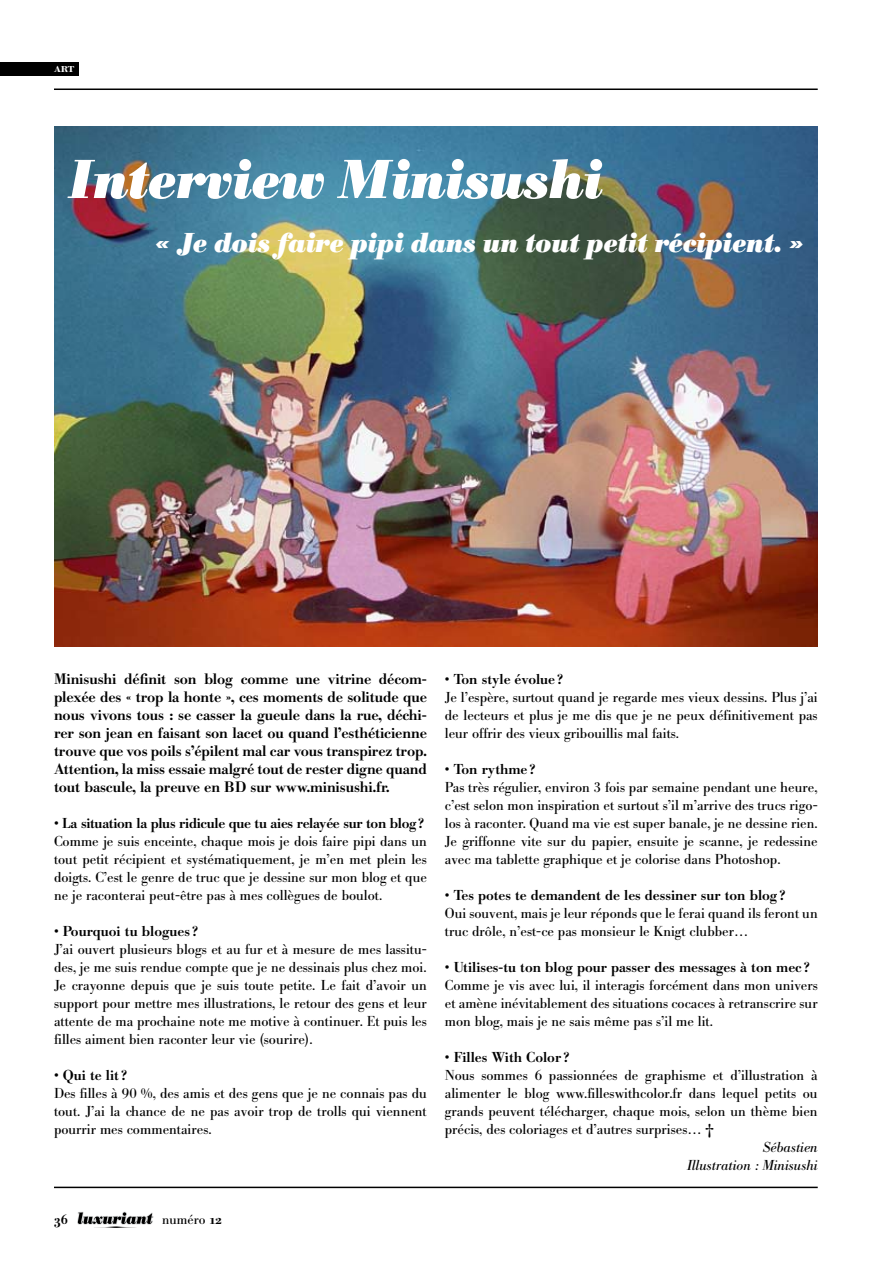
<style>
.page{position:relative;width:893px;height:1263px;background:#fff}
.page>*{position:absolute;margin:0;border:0;box-sizing:border-box;transform-origin:0 0}
.t1{font:54px "Bodoni BE Bold Italic Os F";color:#fff}
.t2{font:27px "Bodoni BE Bold Italic Os F";color:#fff}
.t3{font:500 15px/18px "Bodoni BE";letter-spacing:-.005em;color:#000;text-align:justify}
.t4{font:14.25px/18px "Bodoni BE";color:#000;text-align:justify}
.t5{font:500 14.25px "Bodoni BE";color:#000}
.t6{font:500 14.25px "Bodoni BE";letter-spacing:-.02em;color:#000}
.t7{font:italic 14.25px/18px "Bodoni BE";color:#000;text-align:right}
.t8{font:13.5px "Bodoni BE";color:#000}
.t9{font:13.5px "Bodoni BE Medium Exp";color:#fff}
.s1{font-family:"Bodoni BE Medium Exp"}
</style>
<div class="page">
<hr style="left:54px;top:89px;width:764px;height:1px;background:#000">
<hr style="left:54px;top:1187px;width:764px;height:1px;background:#000">
<svg style="left:77px;top:1211px;width:77px;height:17px"></svg>
<div style="left:0;top:63px;width:79px;height:13px;background:#000"></div>
<img style="left:54px;top:126px;width:764px;height:520px">
<p class="t9" style="left:54px;top:61px;width:22px">art</p>
<h1 class="t1" style="left:69px;top:145px;width:535px">Interview Minisushi</h1>
<h2 class="t2" style="left:156px;top:226px;width:650px">« Je dois faire pipi dans un tout petit récipient. »</h2>
<p class="t3" style="left:54px;top:670px;width:374px">Minisushi définit son blog comme une vitrine décom&shy;plexée des « trop la honte », ces moments de solitude que nous vivons tous : se casser la gueule dans la rue, déchi&shy;rer son jean en faisant son lacet ou quand l’esthéticienne trouve que vos poils s’épilent mal car vous transpirez trop.<br>Attention, la miss essaie malgré tout de rester digne quand tout bascule, la preuve en BD sur www.minisushi.fr.</p>
<p class="t6" style="left:54px;top:815px;width:372px">• La situation la plus ridicule que tu aies relayée sur ton blog?</p>
<p class="t4" style="left:54px;top:833px;width:374px">Comme je suis enceinte, chaque mois je dois faire pipi dans un tout petit récipient et systématiquement, je m’en met plein les doigts. C’est le genre de truc que je dessine sur mon blog et que ne je raconterai peut-être pas à mes collègues de boulot.</p>
<p class="t5" style="left:54px;top:923px;width:146px">• Pourquoi tu blogues ?</p>
<p class="t4" style="left:54px;top:941px;width:374px">J’ai ouvert plusieurs blogs et au fur et à mesure de mes lassitu&shy;des, je me suis rendue compte que je ne dessinais plus chez moi.<br>Je crayonne depuis que je suis toute petite. Le fait d’avoir un support pour mettre mes illustrations, le retour des gens et leur attente de ma prochaine note me motive à continuer. Et puis les filles aiment bien raconter leur vie (sourire).</p>
<p class="t5" style="left:54px;top:1067px;width:75px">• Qui te lit ?</p>
<p class="t4" style="left:54px;top:1085px;width:374px">Des filles à 90 %, des amis et des gens que je ne connais pas du tout. J’ai la chance de ne pas avoir trop de trolls qui viennent pourrir mes commentaires.</p>
<p class="t8" style="left:162px;top:1212px;width:62px">numéro <span class="s1">12</span></p>
<p class="t5" style="left:445px;top:671px;width:120px">• Ton style évolue ?</p>
<p class="t4" style="left:445px;top:689px;width:374px">Je l’espère, surtout quand je regarde mes vieux dessins. Plus j’ai de lecteurs et plus je me dis que je ne peux définitivement pas leur offrir des vieux gribouillis mal faits.</p>
<p class="t5" style="left:445px;top:761px;width:93px">• Ton rythme ?</p>
<p class="t4" style="left:445px;top:779px;width:374px">Pas très régulier, environ 3 fois par semaine pendant une heure, c’est selon mon inspiration et surtout s’il m’arrive des trucs rigo&shy;los à raconter. Quand ma vie est super banale, je ne dessine rien.<br>Je griffonne vite sur du papier, ensuite je scanne, je redessine avec ma tablette graphique et je colorise dans Photoshop.</p>
<p class="t5" style="left:445px;top:887px;width:343px">• Tes potes te demandent de les dessiner sur ton blog?</p>
<p class="t4" style="left:445px;top:905px;width:374px">Oui souvent, mais je leur réponds que le ferai quand ils feront un truc drôle, n’est-ce pas monsieur le Knigt clubber…</p>
<p class="t5" style="left:445px;top:959px;width:367px">• Utilises-tu ton blog pour passer des messages à ton mec ?</p>
<p class="t4" style="left:445px;top:976px;width:374px">Comme je vis avec lui, il interagis forcément dans mon univers et amène inévitablement des situations cocaces à retranscrire sur mon blog, mais je ne sais même pas s’il me lit.</p>
<p class="t5" style="left:445px;top:1049px;width:127px">• Filles With Color ?</p>
<p class="t4" style="left:445px;top:1066px;width:374px">Nous sommes 6 passionnées de graphisme et d’illustration à alimenter le blog www.filleswithcolor.fr dans lequel petits ou grands peuvent télécharger, chaque mois, selon un thème bien précis, des coloriages et d’autres surprises… †</p>
<p class="t7" style="left:687px;top:1139px;width:132px">Sébastien<br>Illustration : Minisushi</p>
</div>
